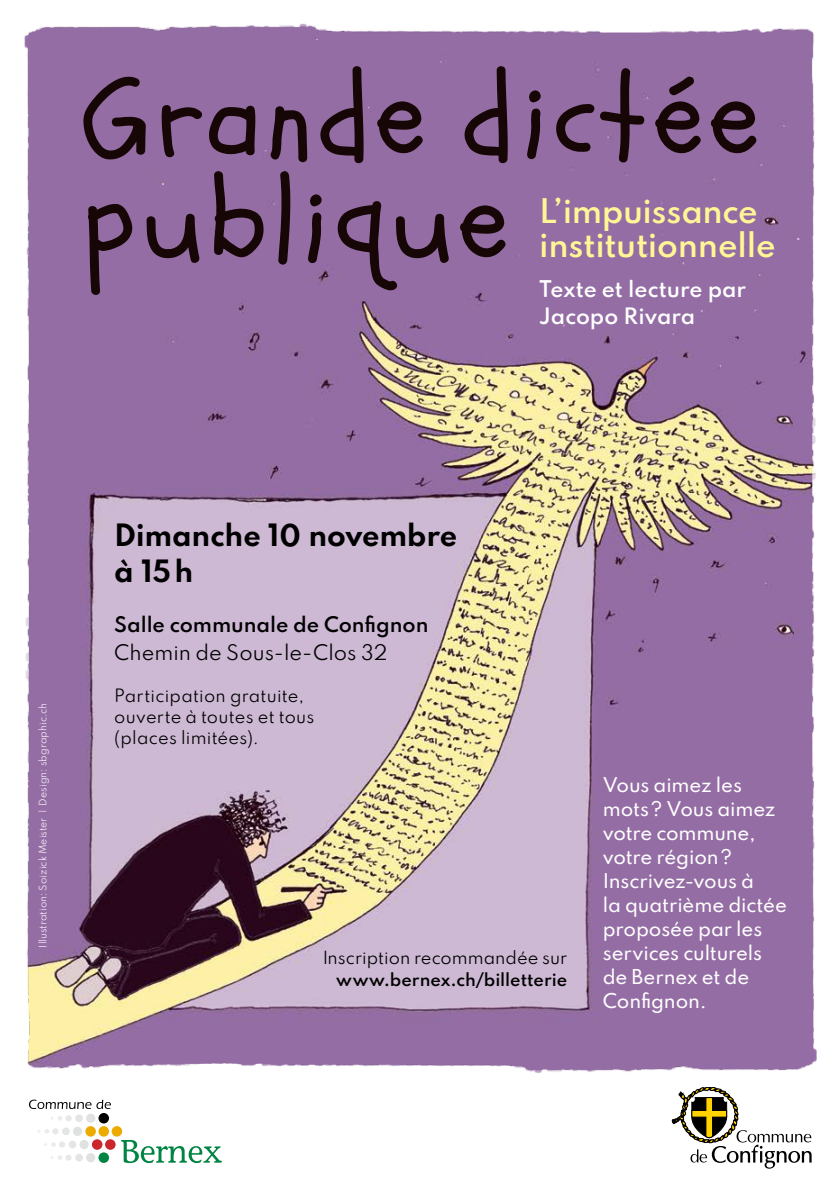
<style>
.page{position:relative;width:840px;height:1191px;background:#fff}
.page>*{position:absolute;margin:0;border:0;box-sizing:border-box;transform-origin:0 0}
.t1{font:114px/104px "Schoolbell";letter-spacing:.055em;color:#270f09}
.t2{font:600 30px/34px "Spartan";letter-spacing:-.01em;color:#fff696}
.t3{font:700 27.2px/36px "Spartan";letter-spacing:-.01em;color:#000}
.t4{font:600 20px/27px "Spartan";letter-spacing:-.005em;color:#fff}
.t5{font:600 19px "Spartan";letter-spacing:-.005em;color:#000}
.t6{font:19px "Spartan";color:#000}
.t7{font:500 18px/24px "Spartan";letter-spacing:-.01em;color:#fff}
.t8{font:16px/21px "Spartan";letter-spacing:.01em;color:#000}
.t9{font:600 16px "Spartan";letter-spacing:-.005em;color:#000}
.t10{font:9.2px "Spartan";letter-spacing:.005em;color:#f5eef7}
</style>
<div class="page">
<img style="left:24px;top:23px;width:793px;height:1113px">
<div style="left:98px;top:1126px;width:11px;height:10px;background:#edab00;border-radius:50%"></div>
<div style="left:85px;top:1126px;width:11px;height:10px;background:#edab00;border-radius:50%"></div>
<div style="left:92px;top:1139px;width:10px;height:10px;background:#ca262c;border-radius:50%"></div>
<div style="left:112px;top:1126px;width:10px;height:10px;background:#edab00;border-radius:50%"></div>
<div style="left:105px;top:1139px;width:10px;height:10px;background:#ca262c;border-radius:50%"></div>
<div style="left:98px;top:1113px;width:11px;height:10px;background:#000;border-radius:50%"></div>
<div style="left:98px;top:1152px;width:11px;height:11px;background:#008443;border-radius:50%"></div>
<div style="left:86px;top:1113px;width:9px;height:9px;background:#e0e1e1;border-radius:50%"></div>
<div style="left:73px;top:1126px;width:9px;height:10px;background:#e0e1e1;border-radius:50%"></div>
<div style="left:79px;top:1139px;width:10px;height:10px;background:#e0e1e1;border-radius:50%"></div>
<div style="left:86px;top:1153px;width:9px;height:9px;background:#e0e1e1;border-radius:50%"></div>
<div style="left:75px;top:1114px;width:8px;height:8px;background:#e4e5e5;border-radius:50%"></div>
<div style="left:62px;top:1127px;width:8px;height:8px;background:#e4e5e5;border-radius:50%"></div>
<div style="left:69px;top:1140px;width:7px;height:8px;background:#e4e5e5;border-radius:50%"></div>
<div style="left:75px;top:1153px;width:8px;height:8px;background:#e4e5e5;border-radius:50%"></div>
<div style="left:65px;top:1115px;width:7px;height:6px;background:#e7e8e8;border-radius:50%"></div>
<div style="left:65px;top:1154px;width:7px;height:6px;background:#e7e8e8;border-radius:50%"></div>
<svg style="left:51px;top:1116px;width:11px;height:4px"></svg>
<svg style="left:37px;top:1128px;width:21px;height:6px"></svg>
<svg style="left:44px;top:1141px;width:21px;height:6px"></svg>
<svg style="left:51px;top:1155px;width:11px;height:5px"></svg>
<svg style="left:121px;top:1140px;width:101px;height:23px"></svg>
<svg style="left:29px;top:1099px;width:82px;height:10px"></svg>
<svg style="left:671px;top:1087px;width:140px;height:81px"></svg>
<h1 class="t1" style="left:83px;top:67px;width:677px">Grande dictée publique</h1>
<h2 class="t2" style="left:539px;top:193px;width:238px">L’impuissance institutionnelle</h2>
<p class="t4" style="left:539px;top:275px;width:208px">Texte et lecture par<br>Jacopo Rivara</p>
<p class="t10" style="left:36px;top:947px;width:246px;rotate:-90deg">Illustration: Soizick Meister | Design: sbgraphic.ch</p>
<h3 class="t3" style="left:114px;top:516px;width:344px">Dimanche 10 novembre à 15h</h3>
<p class="t5" style="left:114px;top:609px;width:315px">Salle communale de Confignon</p>
<p class="t6" style="left:114px;top:637px;width:275px">Chemin de Sous-le-Clos 32</p>
<p class="t8" style="left:114px;top:685px;width:201px">Participation gratuite, ouverte à toutes et tous (places limitées).</p>
<p class="t8" style="left:322px;top:946px;width:246px">Inscription recommandée sur</p>
<p class="t9" style="left:336px;top:967px;width:232px">www.bernex.ch/billetterie</p>
<p class="t7" style="left:602px;top:772px;width:186px">Vous aimez les mots? Vous aimez votre commune, votre région?<br>Inscrivez-vous à<br>la quatrième dictée proposée par les services culturels de Bernex et de<br>Confignon.</p>
</div>
